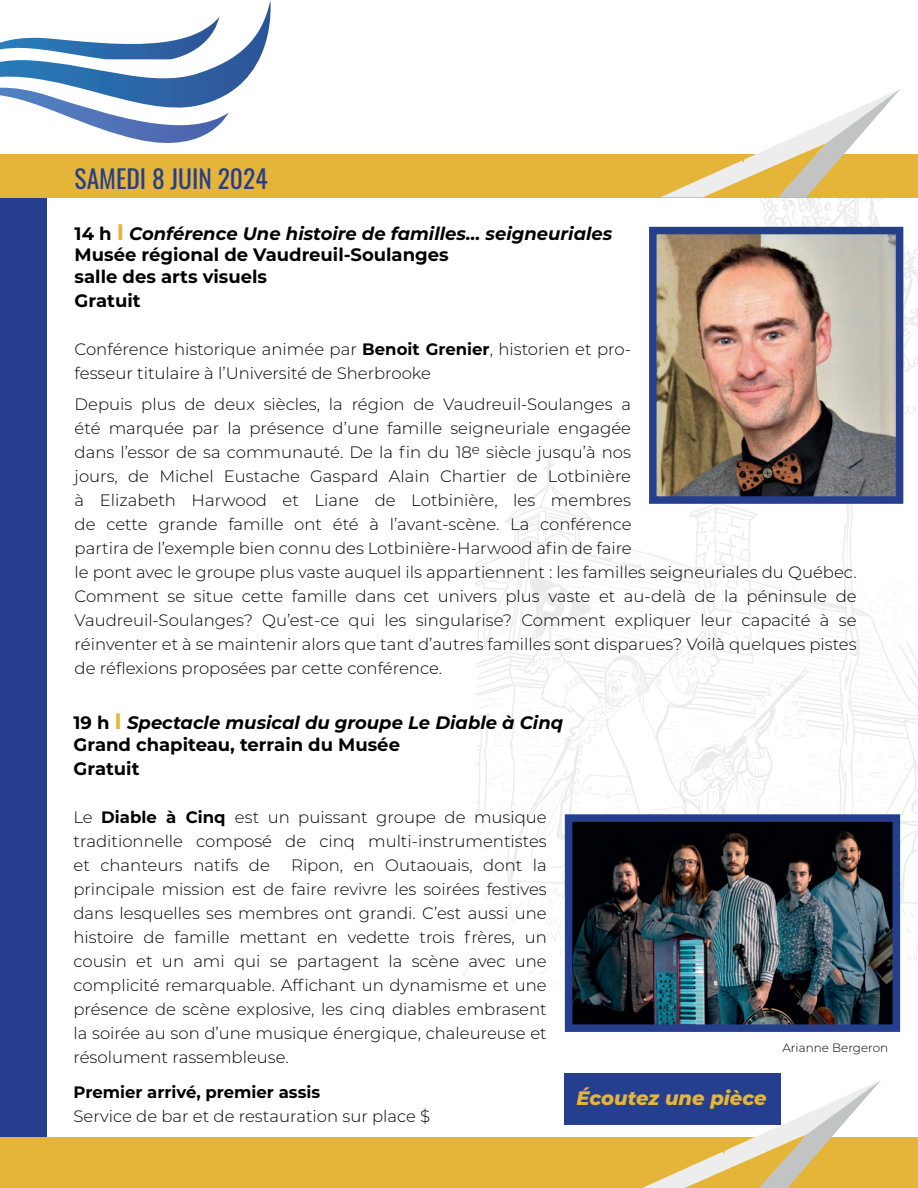
<style>
.page{position:relative;width:918px;height:1188px;background:#fff}
.page>*{position:absolute;margin:0;border:0;box-sizing:border-box;transform-origin:0 0}
.t1{font:25.5px "Oswald";color:#253f8e}
.t2{font:italic 800 19.5px "Montserrat";color:#e5b53a}
.t3{font:700 18px/21.6px "Montserrat";color:#000}
.t4{font:italic 700 18px/21.6px "Montserrat";color:#000}
.t5{font:300 16.5px/24px "Montserrat";color:#000}
.t6{font:700 16.5px "Montserrat";color:#000}
.t7{font:300 12px "Montserrat";color:#000}
.s1{font-size:22.5px;color:#e5b53a}
.s2{font-style:italic}
.s3{font-weight:700}
.s4{font-style:normal}
.s5{font-style:normal;font-size:22.5px;color:#e5b53a}
</style>
<div class="page">
<img style="left:388px;top:197px;width:530px;height:833px">
<div style="left:0;top:169px;width:46px;height:1019px;background:#253f8e"></div>
<div style="left:1px;top:1137px;width:917px;height:51px;background:#e5b53a"></div>
<svg style="left:642px;top:1080px;width:239px;height:108px"></svg>
<div style="left:1px;top:154px;width:917px;height:43px;background:#e5b53a"></div>
<svg style="left:661px;top:89px;width:239px;height:108px"></svg>
<svg style="left:0;top:0;width:271px;height:155px"></svg>
<img style="left:658px;top:236px;width:236px;height:259px">
<div style="left:649px;top:227px;width:254px;height:277px;border:8px solid #253f8e"></div>
<img style="left:574px;top:823px;width:317px;height:200px">
<div style="left:565px;top:814px;width:335px;height:218px;border:8px solid #253f8e"></div>
<div style="left:564px;top:1074px;width:217px;height:51px;background:#253f8e"></div>
<h1 class="t1" style="left:75px;top:155px;width:195px">SAMEDI 8 JUIN 2024</h1>
<p class="t3" style="left:75px;top:221px;width:539px">14 h <span class="s1">I</span> <span class="s2">Conférence Une histoire de familles… seigneuriales<br></span>Musée régional de Vaudreuil-Soulanges<br>salle des arts visuels</p>
<p class="t3" style="left:75px;top:289px;width:68px">Gratuit</p>
<p class="t5" style="left:75px;top:336px;width:558px">Conférence historique animée par <span class="s3">Benoit Grenier</span>, historien et pro&shy;fesseur titulaire à l’Université de Sherbrooke</p>
<p class="t5" style="left:75px;top:392px;width:784px">Depuis plus de deux siècles, la région de Vaudreuil-Soulanges a<br>été marquée par la présence d’une famille seigneuriale engagée<br>dans l’essor de sa communauté. De la fin du 18<sup>e</sup> siècle jusqu’à nos<br>jours, de Michel Eustache Gaspard Alain Chartier de Lotbinière<br>à Elizabeth Harwood et Liane de Lotbinière, les membres<br>de cette grande famille ont été à l’avant-scène. La conférence<br>partira de l’exemple bien connu des Lotbinière-Harwood afin de faire<br>le pont avec le groupe plus vaste auquel ils appartiennent : les familles seigneuriales du Québec.<br>Comment se situe cette famille dans cet univers plus vaste et au-delà de la péninsule de Vaudreuil-Soulanges? Qu’est-ce qui les singularise? Comment expliquer leur capacité à se réinventer et à se maintenir alors que tant d’autres familles sont disparues? Voilà quelques pistes de réflexions proposées par cette conférence.</p>
<p class="t4" style="left:73px;top:711px;width:491px"><span class="s4">19 h</span> <span class="s5">I</span> Spectacle musical du groupe Le Diable à Cinq<br><span class="s4">Grand chapiteau, terrain du Musée</span></p>
<p class="t3" style="left:73px;top:757px;width:68px">Gratuit</p>
<p class="t5" style="left:73px;top:805px;width:475px;text-align:justify">Le <span class="s3">Diable à Cinq</span> est un puissant groupe de musique traditionnelle composé de cinq multi-instrumentistes et chanteurs natifs de</p>
<p class="t5" style="left:73px;top:853px;width:475px;text-align:justify;text-indent:218px">Ripon, en Outaouais, dont la principale mission est de faire revivre les soirées festives dans lesquelles ses membres ont grandi. C’est aussi une histoire de famille mettant en vedette trois frères, un cousin et un ami qui se partagent la scène avec une complicité remarquable. Affichant un dynamisme et une présence de scène explosive, les cinq diables embrasent la soirée au son d’une musique énergique, chaleureuse et résolument rassembleuse.</p>
<p class="t6" style="left:73px;top:1080px;width:248px">Premier arrivé, premier assis</p>
<p class="t5" style="left:73px;top:1103px;width:358px">Service de bar et de restauration sur place $</p>
<p class="t7" style="left:783px;top:1040px;width:107px">Arianne Bergeron</p>
<p class="t2" style="left:577px;top:1084px;width:191px">Écoutez une pièce</p>
</div>
